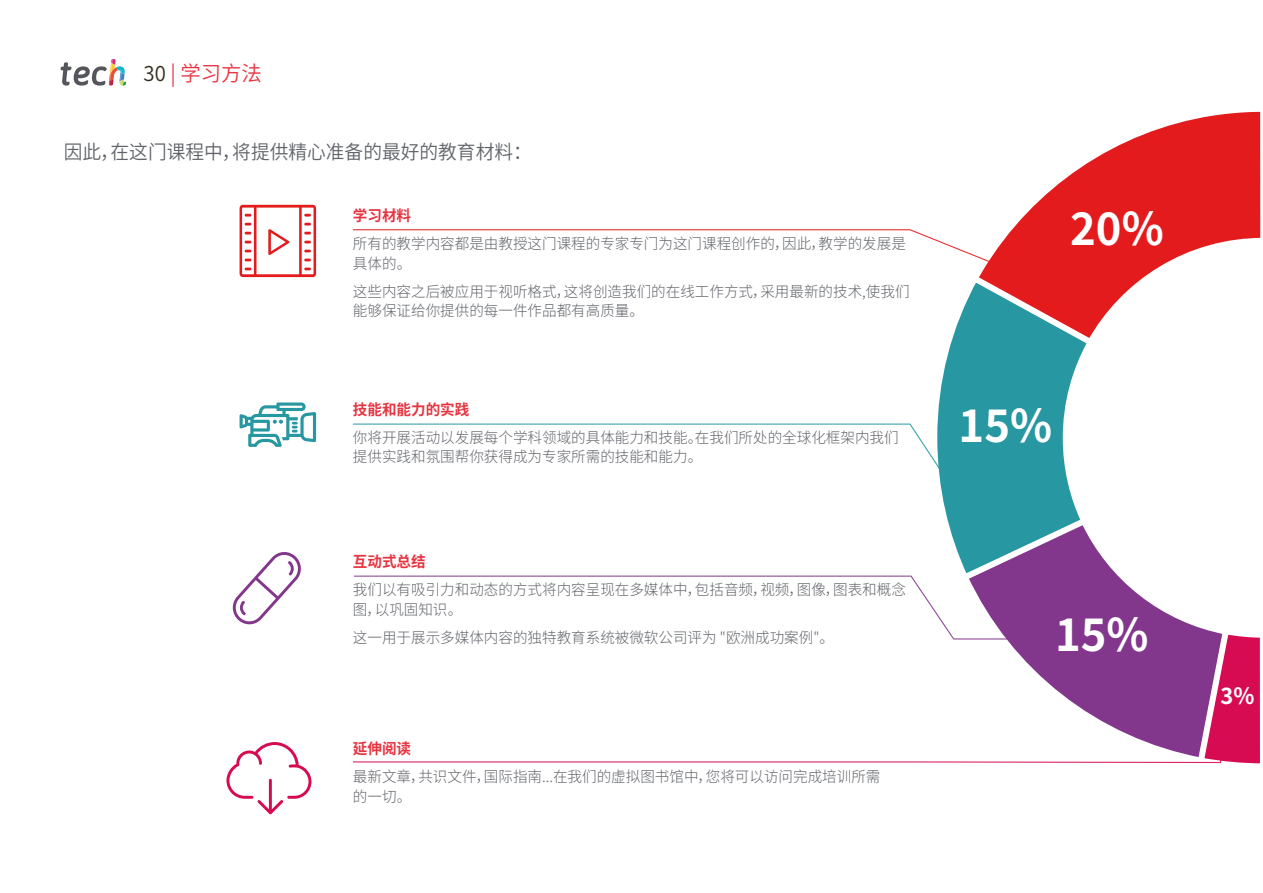
<style>
.page{position:relative;width:1263px;height:893px;background:#fff}
.page>*{position:absolute;margin:0;border:0;box-sizing:border-box;transform-origin:0 0}
.t1{font:700 45px "Source Han Sans CN";color:#fff}
.t2{font:700 22.5px "Source Han Sans CN";color:#fff}
.t3{font:21px "Source Han Sans CN";color:#e73441}
.t4{font:19.5px "Source Han Sans CN";color:#61646a;scale:.96 1}
.t5{font:300 15px/19.5px "Source Han Sans CN";color:#61646a}
.t6{font:700 15px "Source Han Sans CN";color:#e73441}
.s1{color:#312e20}
</style>
<div class="page">
<svg style="left:61px;top:59px;width:65px;height:27px"></svg>
<svg style="left:1012px;top:111px;width:249px;height:212px"></svg>
<svg style="left:937px;top:270px;width:162px;height:280px"></svg>
<svg style="left:957px;top:513px;width:237px;height:166px"></svg>
<svg style="left:1194px;top:625px;width:66px;height:139px;background:#ca3978"></svg>
<svg style="left:353px;top:229px;width:678px;height:50px"></svg>
<svg style="left:353px;top:423px;width:668px;height:121px"></svg>
<svg style="left:354px;top:575px;width:831px;height:65px"></svg>
<svg style="left:353px;top:679px;width:882px;height:85px"></svg>
<svg style="left:240px;top:205px;width:76px;height:72px"></svg>
<svg style="left:226px;top:742px;width:85px;height:72px"></svg>
<svg style="left:233px;top:552px;width:68px;height:72px"></svg>
<svg style="left:240px;top:402px;width:76px;height:45px"></svg>
<h3 class="t3" style="left:144px;top:61px;width:120px"><span class="s1">30</span> | 学习方法</h3>
<h3 class="t4" style="left:64px;top:141px;width:489px">因此，在这门课程中，将提供精心准备的最好的教育材料：</h3>
<p class="t6" style="left:353px;top:207px;width:60px">学习材料</p>
<p class="t5" style="left:353px;top:234px;width:554px">所有的教学内容都是由教授这门课程的专家专门为这门课程创作的，因此，教学的发展是具体的。</p>
<p class="t5" style="left:353px;top:282px;width:558px">这些内容之后被应用于视听格式，这将创造我们的在线工作方式，采用最新的技术,使我们能够保证给你提供的每一件作品都有高质量。</p>
<p class="t6" style="left:353px;top:401px;width:118px">技能和能力的实践</p>
<p class="t5" style="left:353px;top:428px;width:547px">你将开展活动以发展每个学科领域的具体能力和技能。在我们所处的全球化框架内我们提供实践和氛围帮你获得成为专家所需的技能和能力。</p>
<p class="t6" style="left:353px;top:553px;width:74px">互动式总结</p>
<p class="t5" style="left:353px;top:580px;width:554px">我们以有吸引力和动态的方式将内容呈现在多媒体中，包括音频，视频，图像，图表和概念图，以巩固知识。</p>
<p class="t5" style="left:353px;top:628px;width:483px">这一用于展示多媒体内容的独特教育系统被微软公司评为 "欧洲成功案例"。</p>
<p class="t6" style="left:353px;top:740px;width:60px">延伸阅读</p>
<p class="t5" style="left:353px;top:767px;width:529px">最新文章，共识文件，国际指南...在我们的虚拟图书馆中，您将可以访问完成培训所需的一切。</p>
<h1 class="t1" style="left:1070px;top:203px;width:95px">20%</h1>
<h1 class="t1" style="left:959px;top:400px;width:95px">15%</h1>
<h1 class="t1" style="left:1055px;top:609px;width:95px">15%</h1>
<h2 class="t2" style="left:1220px;top:683px;width:35px">3%</h2>
</div>
